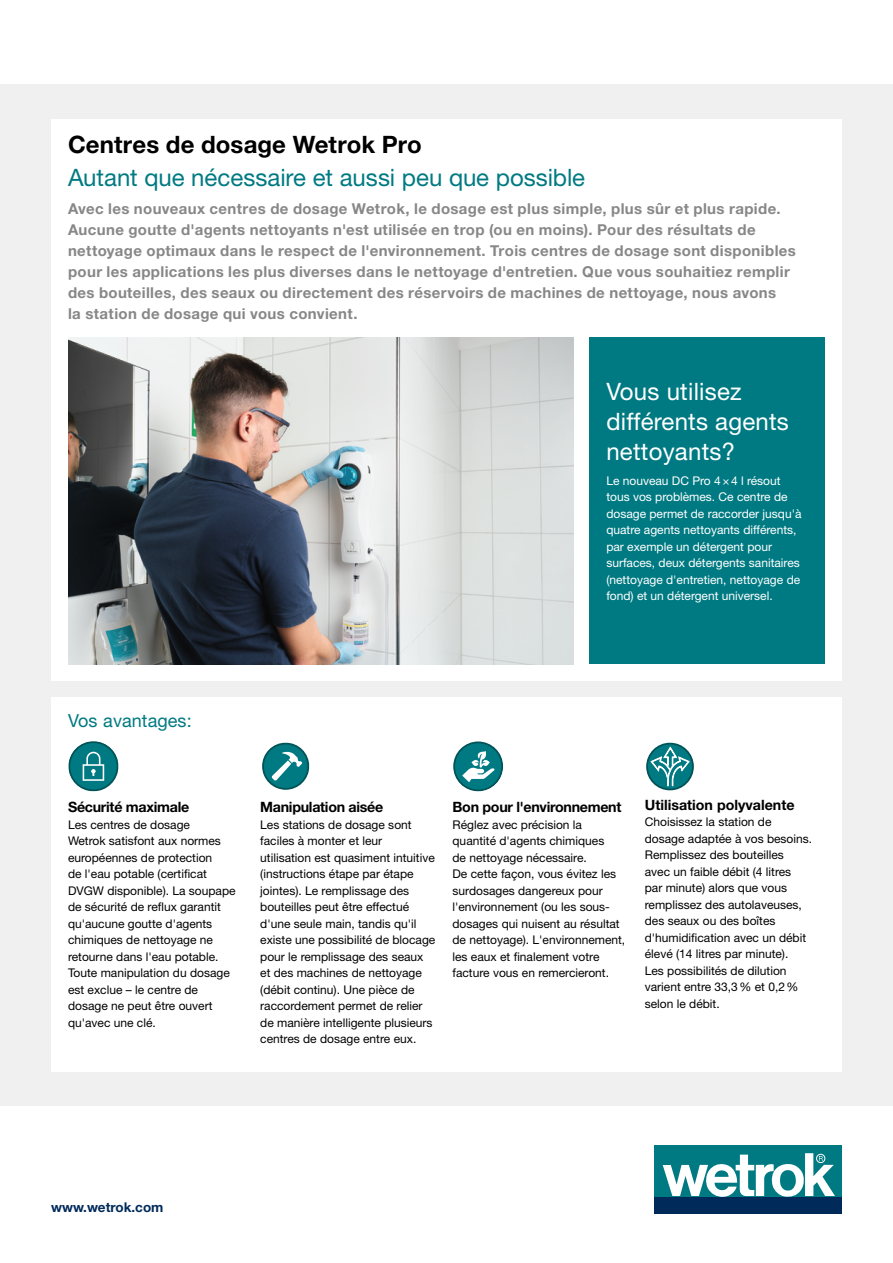
<style>
.page{position:relative;width:893px;height:1263px;background:#fff}
.page>*{position:absolute;margin:0;border:0;box-sizing:border-box;transform-origin:0 0}
.H2-Produkt_Slogan{font:24px "Helvetica Neue LT Pro";letter-spacing:-.005em;color:#007a82}
.Box_Headline{font:24px/30px "Helvetica Neue LT Pro";letter-spacing:.01em;color:#fff}
.H1-Produktbezeichnun{font:700 24px "Helvetica Neue LT Pro";letter-spacing:.005em;color:#000}
.Headline_Vorteile_12{font:18px "Helvetica Neue LT Pro";letter-spacing:.005em;color:#007a82}
.P-Intro{font:700 15px/21px "Helvetica Neue LT Pro";letter-spacing:.025em;color:#878787}
.Copyhead_klein_9_5{font:700 14.25px "Helvetica Neue LT Pro";letter-spacing:-.02em;color:#000}
.P-Copy{font:700 14.25px "Helvetica Neue LT Pro";color:#000}
.Hyperlink_bold{font:700 13.5px "Helvetica Neue LT Pro";color:#002a5a}
.P-Copy-2{font:12px/16.5px "Helvetica Neue LT Pro";color:#000}
.P_Copy_white_Box{font:12px/16.5px "Helvetica Neue LT Pro";color:#fff}
</style>
<div class="page">
<div style="left:655px;top:1196px;width:187px;height:17px;background:#002a5a"></div>
<div style="left:655px;top:1145px;width:187px;height:51px;background:#007a82"></div>
<svg style="left:663px;top:1153px;width:172px;height:44px"></svg>
<div style="left:0;top:84px;width:893px;height:1022px;background:#f0f0f0"></div>
<div style="left:51px;top:119px;width:791px;height:561px;background:#fff"></div>
<div style="left:589px;top:337px;width:236px;height:326px;background:#007a82"></div>
<div style="left:51px;top:697px;width:790px;height:374px;background:#fff"></div>
<svg style="left:68px;top:741px;width:51px;height:50px"></svg>
<svg style="left:262px;top:742px;width:48px;height:48px"></svg>
<svg style="left:453px;top:741px;width:50px;height:51px"></svg>
<svg style="left:646px;top:742px;width:48px;height:49px"></svg>
<img style="left:68px;top:337px;width:505px;height:327px">
<h1 class="H1-Produktbezeichnun" style="left:68px;top:130px;width:355px">Centres de dosage Wetrok Pro</h1>
<h2 class="H2-Produkt_Slogan" style="left:68px;top:163px;width:519px">Autant que nécessaire et aussi peu que possible</h2>
<p class="P-Intro" style="left:68px;top:198px;width:729px">Avec les nouveaux centres de dosage Wetrok, le dosage est plus simple, plus sûr et plus rapide.<br>Aucune goutte d'agents nettoyants n'est utilisée en trop (ou en moins). Pour des résultats de nettoyage optimaux dans le respect de l'environnement. Trois centres de dosage sont disponibles pour les applications les plus diverses dans le nettoyage d'entretien. Que vous souhaitiez remplir des bouteilles, des seaux ou directement des réservoirs de machines de nettoyage, nous avons<br>la station de dosage qui vous convient.</p>
<p class="Box_Headline" style="left:606px;top:376px;width:184px">Vous utilisez différents agents nettoyants?</p>
<p class="P_Copy_white_Box" style="left:606px;top:472px;width:197px">Le nouveau DC Pro 4×4 l résout tous vos problèmes. Ce centre de dosage permet de raccorder jusqu'à quatre agents nettoyants différents, par exemple un détergent pour surfaces, deux détergents sanitaires (nettoyage d'entretien, nettoyage de fond) et un détergent universel.</p>
<p class="Headline_Vorteile_12" style="left:68px;top:710px;width:125px">Vos avantages:</p>
<p class="Copyhead_klein_9_5" style="left:68px;top:798px;width:123px">Sécurité maximale</p>
<p class="P-Copy-2" style="left:68px;top:816px;width:169px">Les centres de dosage<br>Wetrok satisfont aux normes européennes de protection<br>de l'eau potable (certificat<br>DVGW disponible). La soupape de sécurité de reflux garantit qu'aucune goutte d'agents chimiques de nettoyage ne retourne dans l'eau potable.<br>Toute manipulation du dosage est exclue – le centre de dosage ne peut être ouvert qu'avec une clé.</p>
<p class="Copyhead_klein_9_5" style="left:260px;top:798px;width:125px">Manipulation aisée</p>
<p class="P-Copy-2" style="left:260px;top:816px;width:177px">Les stations de dosage sont faciles à monter et leur utilisation est quasiment intuitive (instructions étape par étape jointes). Le remplissage des bouteilles peut être effectué d'une seule main, tandis qu'il existe une possibilité de blocage pour le remplissage des seaux et des machines de nettoyage (débit continu). Une pièce de raccordement permet de relier de manière intelligente plusieurs centres de dosage entre eux.</p>
<p class="Copyhead_klein_9_5" style="left:453px;top:798px;width:170px">Bon pour l'environnement</p>
<p class="P-Copy-2" style="left:453px;top:816px;width:174px">Réglez avec précision la quantité d'agents chimiques<br>de nettoyage nécessaire.<br>De cette façon, vous évitez les surdosages dangereux pour l'environnement (ou les sous&shy;dosages qui nuisent au résultat de nettoyage). L'environnement, les eaux et finalement votre facture vous en remercieront.</p>
<p class="P-Copy" style="left:645px;top:796px;width:151px">Utilisation polyvalente</p>
<p class="P-Copy-2" style="left:645px;top:813px;width:169px">Choisissez la station de dosage adaptée à vos besoins.<br>Remplissez des bouteilles avec un faible débit (4 litres<br>par minute) alors que vous remplissez des autolaveuses, des seaux ou des boîtes d'humidification avec un débit élevé (14 litres par minute).<br>Les possibilités de dilution varient entre 33,3% et 0,2% selon le débit.</p>
<p class="Hyperlink_bold" style="left:51px;top:1199px;width:114px">www.wetrok.com</p>
</div>
